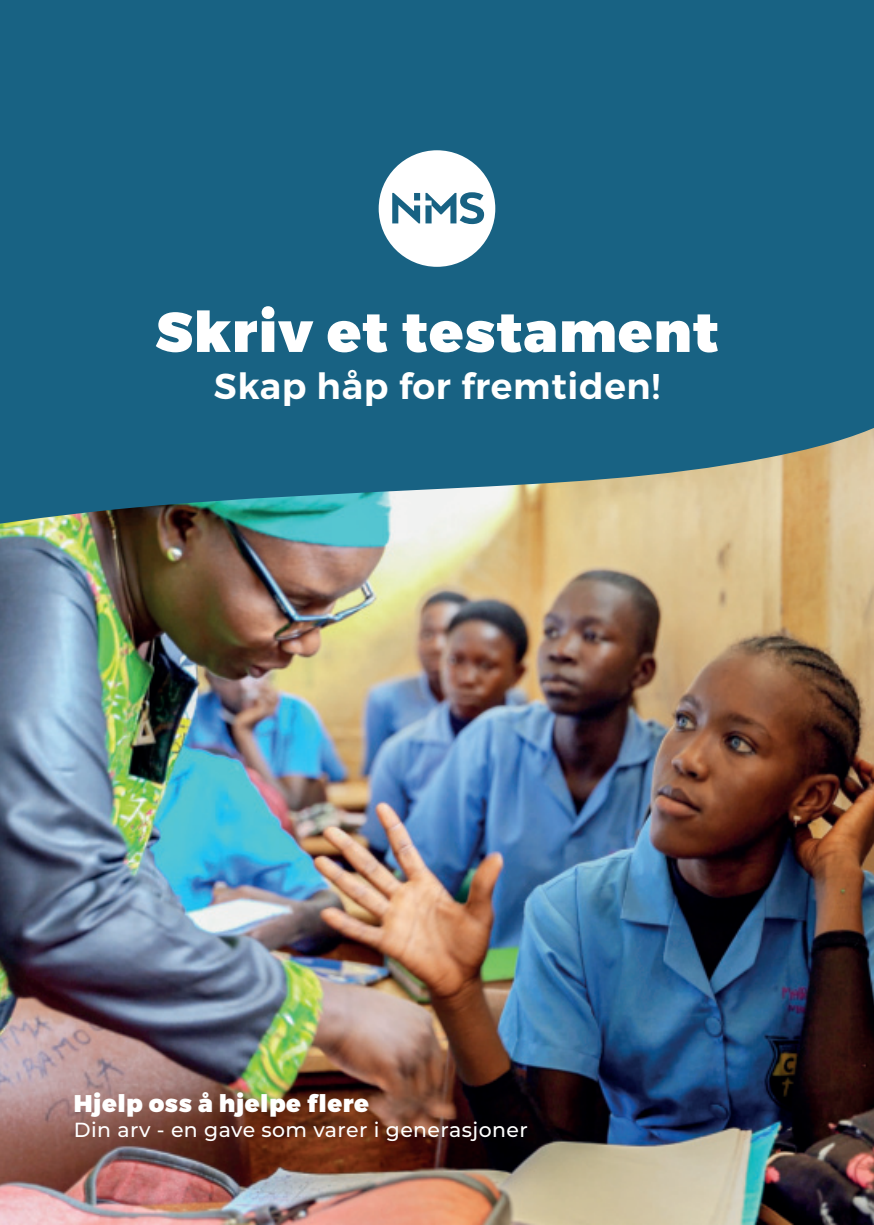
<style>
.page{position:relative;width:874px;height:1225px;background:#fff}
.page>*{position:absolute;margin:0;border:0;box-sizing:border-box;transform-origin:0 0}
.t1{font:900 56px "Montserrat";letter-spacing:.02em;color:#fff}
.t2{font:600 36px "Montserrat";letter-spacing:.02em;color:#fff}
.t3{font:900 24.2px "Montserrat";letter-spacing:.02em;color:#fff}
.t4{font:500 20.4px "Montserrat";letter-spacing:.02em;color:#fff}
</style>
<div class="page">
<img style="left:0;top:541px;width:873px;height:684px">
<svg style="left:0;top:1px;width:873px;height:540px;background:#286b84"></svg>
<svg style="left:378px;top:150px;width:117px;height:117px"></svg>
<h1 class="t1" style="left:155px;top:306px;width:564px">Skriv et testament</h1>
<h2 class="t2" style="left:214px;top:370px;width:447px">Skap håp for fremtiden!</h2>
<p class="t3" style="left:74px;top:1092px;width:297px">Hjelp oss å hjelpe flere</p>
<p class="t4" style="left:74px;top:1119px;width:455px">Din arv - en gave som varer i generasjoner</p>
</div>
